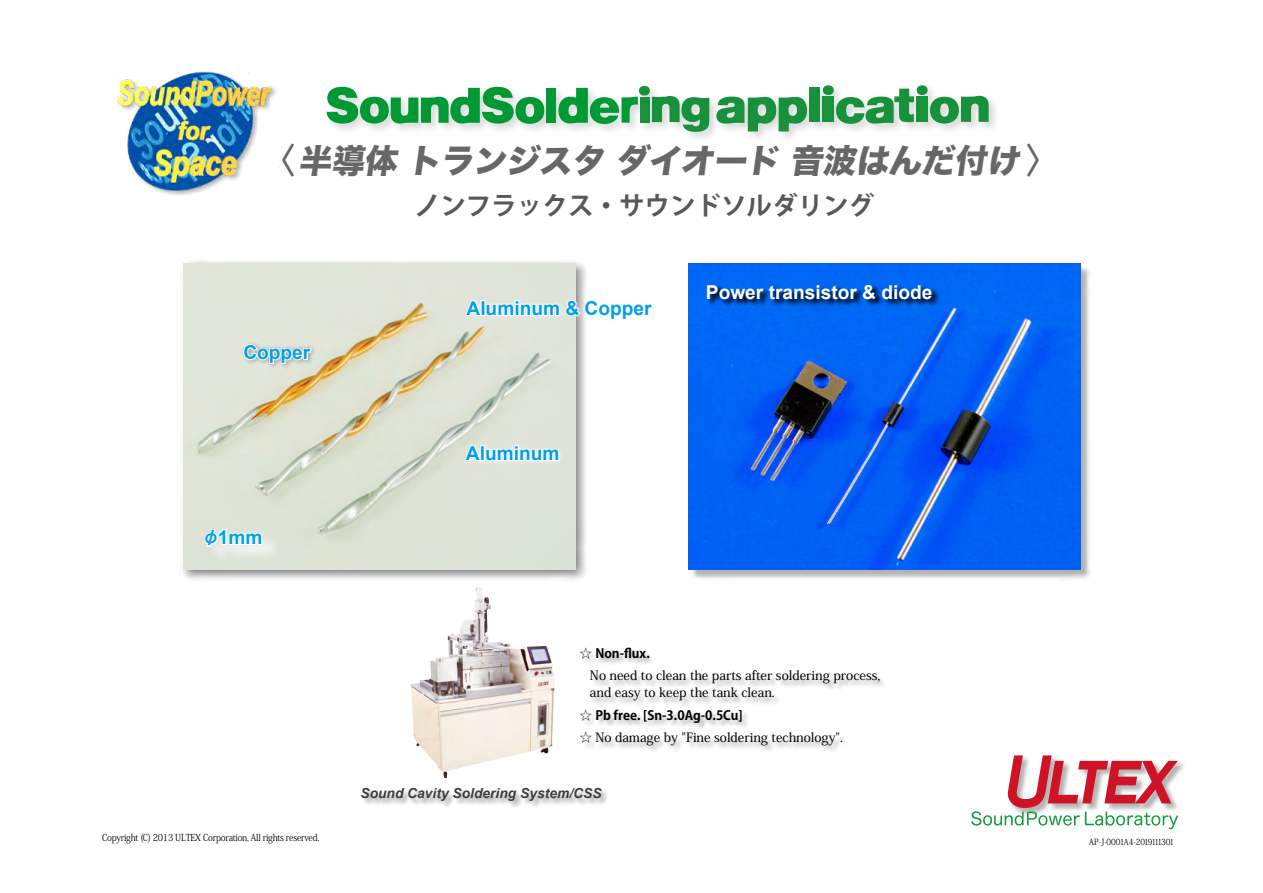
<style>
.page{position:relative;width:1263px;height:893px;background:#fff}
.page>*{position:absolute;margin:0;border:0;box-sizing:border-box;transform-origin:0 0}
.t1{font:33px "Hira Kaku Std W8";color:#666766}
.t2{font:700 25.5px "Koz Go Pro";color:#595757}
.t3{font:700 19.2px "Arial";color:#00a0e9}
.t4{font:700 19.2px "Arial";color:#fff}
.t5{font:italic 700 13.8px "Arial";color:#413d3c}
.t6{font:500 12.75px/17px "Koz Min Std";color:#000}
.t7{font:700 12.75px "Koz Go Std";color:#000}
.t8{font:9.6px "Koz Min Std";letter-spacing:-.025em;color:#000;scale:.9 1}
.t9{font:8.55px "Koz Min Std";letter-spacing:-.12em;color:#000;scale:.9 1}
.s1{font-family:"Hira Maru Pro N W4";font-size:34.05px}
.s2{font-family:"Hira Kaku Pro N W6";font-weight:400;font-size:18.75px;color:#fff}
.s3{font-family:"Koz Min Std";font-weight:500}
</style>
<div class="page">
<div style="left:1008px;top:756px;width:178px;height:60px;background:#000;opacity:.3"></div>
<svg style="left:971px;top:755px;width:207px;height:74px"></svg>
<div style="left:179px;top:259px;width:408px;height:323px;background:#000;opacity:.5"></div>
<img style="left:184px;top:264px;width:391px;height:306px">
<div style="left:240px;top:341px;width:77px;height:28px;background:#e1e5d8"></div>
<svg style="left:243px;top:343px;width:70px;height:22px"></svg>
<div style="left:462px;top:296px;width:196px;height:29px;background:#fff;opacity:.3"></div>
<svg style="left:463px;top:298px;width:191px;height:23px"></svg>
<div style="left:462px;top:442px;width:103px;height:24px;background:#dfe4d9"></div>
<svg style="left:464px;top:445px;width:96px;height:17px"></svg>
<div style="left:691px;top:266px;width:399px;height:314px;background:#000;opacity:.3"></div>
<img style="left:689px;top:264px;width:391px;height:306px">
<svg style="left:707px;top:285px;width:233px;height:22px;background:#004bb2"></svg>
<img style="left:411px;top:587px;width:144px;height:191px">
<div style="left:362px;top:788px;width:248px;height:21px;background:#000;opacity:.35"></div>
<div style="left:580px;top:648px;width:307px;height:105px;background:#000;opacity:.3"></div>
<div style="left:207px;top:531px;width:75px;height:33px;background:#fff;opacity:.75"></div>
<svg style="left:204px;top:528px;width:59px;height:19px"></svg>
<div style="left:324px;top:83px;width:676px;height:60px;background:#000;opacity:.15"></div>
<svg style="left:326px;top:87px;width:218px;height:37px"></svg>
<div style="left:546px;top:89px;width:10px;height:34px;background:#093"></div>
<svg style="left:558px;top:88px;width:80px;height:36px"></svg>
<svg style="left:652px;top:96px;width:57px;height:36px"></svg>
<div style="left:640px;top:97px;width:10px;height:26px;background:#17913b"></div>
<div style="left:639px;top:86px;width:11px;height:10px;background:#17913b;border-radius:50%"></div>
<div style="left:809px;top:87px;width:10px;height:35px;background:#17913b"></div>
<div style="left:917px;top:97px;width:11px;height:25px;background:#17913b"></div>
<div style="left:917px;top:85px;width:11px;height:10px;background:#17913b;border-radius:50%"></div>
<div style="left:823px;top:97px;width:11px;height:25px;background:#17913b"></div>
<div style="left:823px;top:85px;width:11px;height:10px;background:#17913b;border-radius:50%"></div>
<svg style="left:836px;top:89px;width:78px;height:35px"></svg>
<svg style="left:716px;top:97px;width:91px;height:34px;background:#65b27b"></svg>
<svg style="left:930px;top:96px;width:59px;height:28px;background:#5dae75"></svg>
<div style="left:103px;top:71px;width:195px;height:126px;background:#000;opacity:.3"></div>
<img style="left:103px;top:71px;width:190px;height:119px">
<h1 class="t1" style="left:262px;top:142px;width:799px"><span class="s1">〈</span>半導体 トランジスタ ダイオード 音波はんだ付け<span class="s1">〉</span></h1>
<h2 class="t2" style="left:415px;top:189px;width:461px">ノンフラックス・サウンドソルダリング</h2>
<h3 class="t3" style="left:243px;top:339px;width:68px">Copper</h3>
<h3 class="t3" style="left:202px;top:524px;width:62px"><span class="s2">φ</span>1mm</h3>
<p class="t8" style="left:102px;top:832px;width:243px">Copyright (C) 2013 ULTEX Corporation, All rights reserved.</p>
<h3 class="t3" style="left:466px;top:295px;width:186px">Aluminum &amp; Copper</h3>
<h3 class="t3" style="left:466px;top:440px;width:95px">Aluminum</h3>
<h3 class="t4" style="left:706px;top:279px;width:228px">Power transistor &amp; diode</h3>
<p class="t7" style="left:579px;top:645px;width:72px"><span class="s3">☆</span> Non-flux.</p>
<p class="t6" style="left:590px;top:667px;width:292px">No need to clean the parts after soldering process, and easy to keep the tank clean.</p>
<p class="t7" style="left:579px;top:707px;width:165px"><span class="s3">☆</span> Pb free. [Sn-3.0Ag-0.5Cu]</p>
<p class="t6" style="left:579px;top:729px;width:265px">☆ No damage by "Fine soldering technology".</p>
<p class="t5" style="left:360px;top:784px;width:243px">Sound Cavity Soldering System/CSS</p>
<p class="t9" style="left:1089px;top:837px;width:96px">AP-J-0001A4-2019111301</p>
</div>
